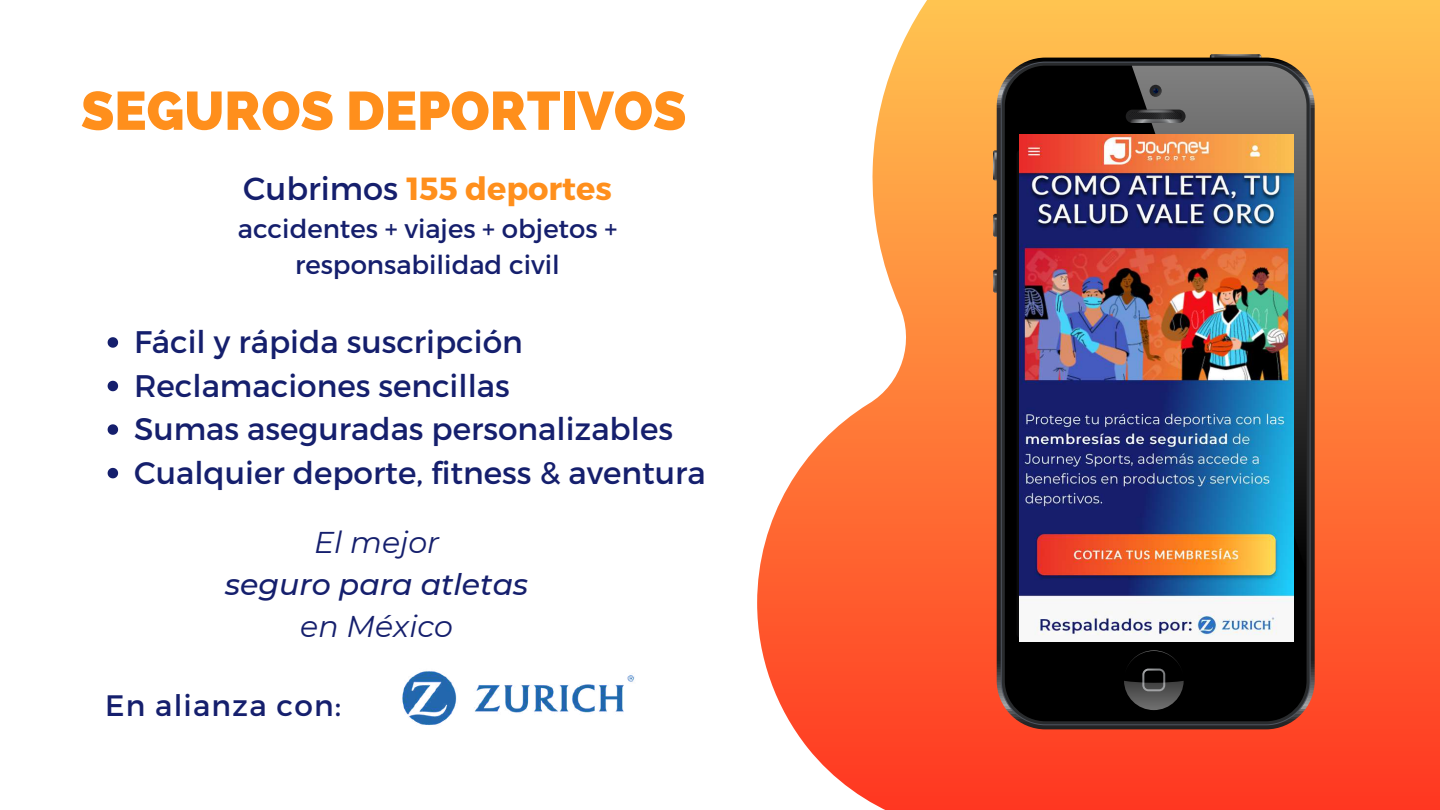
<style>
.page{position:relative;width:1440px;height:810px;background:#fff}
.page>*{position:absolute;margin:0;border:0;box-sizing:border-box;transform-origin:0 0}
.t1{font:800 54px "Raleway";color:#ff8f1c}
.t2{font:700 32px "Montserrat";color:#ff8f1c}
.t3{font:31.2px/43.6px "Montserrat";color:#151f6d}
.t4{font:italic 500 30px "Montserrat";color:#151f6d}
.t5{font:italic 30px "Montserrat";color:#151f6d}
.t6{font:29.6px "Montserrat";letter-spacing:.04em;color:#151f6d}
.t7{font:26px/36px "Montserrat";color:#151f6d;text-align:center}
.s1{font-weight:400;color:#151f6d}
</style>
<div class="page">
<svg style="left:757px;top:0;width:683px;height:810px"></svg>
<svg style="left:814px;top:256px;width:23px;height:117px"></svg>
<div style="left:693px;top:231px;width:155px;height:155px;background:#fff;border-radius:50%"></div>
<svg style="left:108px;top:337px;width:10px;height:11px"></svg>
<svg style="left:108px;top:381px;width:10px;height:10px"></svg>
<svg style="left:108px;top:424px;width:10px;height:11px"></svg>
<svg style="left:108px;top:468px;width:10px;height:10px"></svg>
<svg style="left:1210px;top:54px;width:51px;height:11px"></svg>
<svg style="left:1210px;top:54px;width:51px;height:2px"></svg>
<svg style="left:993px;top:150px;width:12px;height:30px"></svg>
<svg style="left:993px;top:151px;width:1px;height:29px"></svg>
<svg style="left:993px;top:214px;width:10px;height:23px"></svg>
<svg style="left:993px;top:214px;width:1px;height:23px"></svg>
<svg style="left:993px;top:270px;width:10px;height:23px"></svg>
<svg style="left:993px;top:270px;width:1px;height:22px"></svg>
<svg style="left:997px;top:58px;width:318px;height:671px;background:#2e2f32"></svg>
<div style="left:1002px;top:63px;width:308px;height:661px;background:#292b2d;border-radius:44px"></div>
<div style="left:1005px;top:66px;width:302px;height:655px;background:#000;border-radius:41px"></div>
<div style="left:1126px;top:110px;width:60px;height:13px;background:#202021;border-radius:7px"></div>
<svg style="left:1132px;top:66px;width:175px;height:506px;background:#5b5b5a"></svg>
<svg style="left:1124px;top:650px;width:60px;height:60px"></svg>
<img style="left:1019px;top:134px;width:275px;height:507px">
<img style="left:402px;top:671px;width:233px;height:54px">
<h1 class="t1" style="left:81px;top:79px;width:607px">SEGUROS DEPORTIVOS</h1>
<p class="t2" style="left:243px;top:167px;width:370px"><span class="s1">Cubrimos</span> 155 deportes</p>
<p class="t7" style="left:238px;top:209px;width:381px">accidentes + viajes + objetos + responsabilidad civil</p>
<p class="t3" style="left:134px;top:319px;width:573px">Fácil y rápida suscripción<br>Reclamaciones sencillas<br>Sumas aseguradas personalizables<br>Cualquier deporte, fitness &amp; aventura</p>
<p class="t5" style="left:314px;top:524px;width:127px">El mejor</p>
<p class="t4" style="left:225px;top:566px;width:305px">seguro para atletas</p>
<p class="t5" style="left:300px;top:608px;width:154px">en México</p>
<p class="t6" style="left:105px;top:686px;width:237px">En alianza con:</p>
</div>
